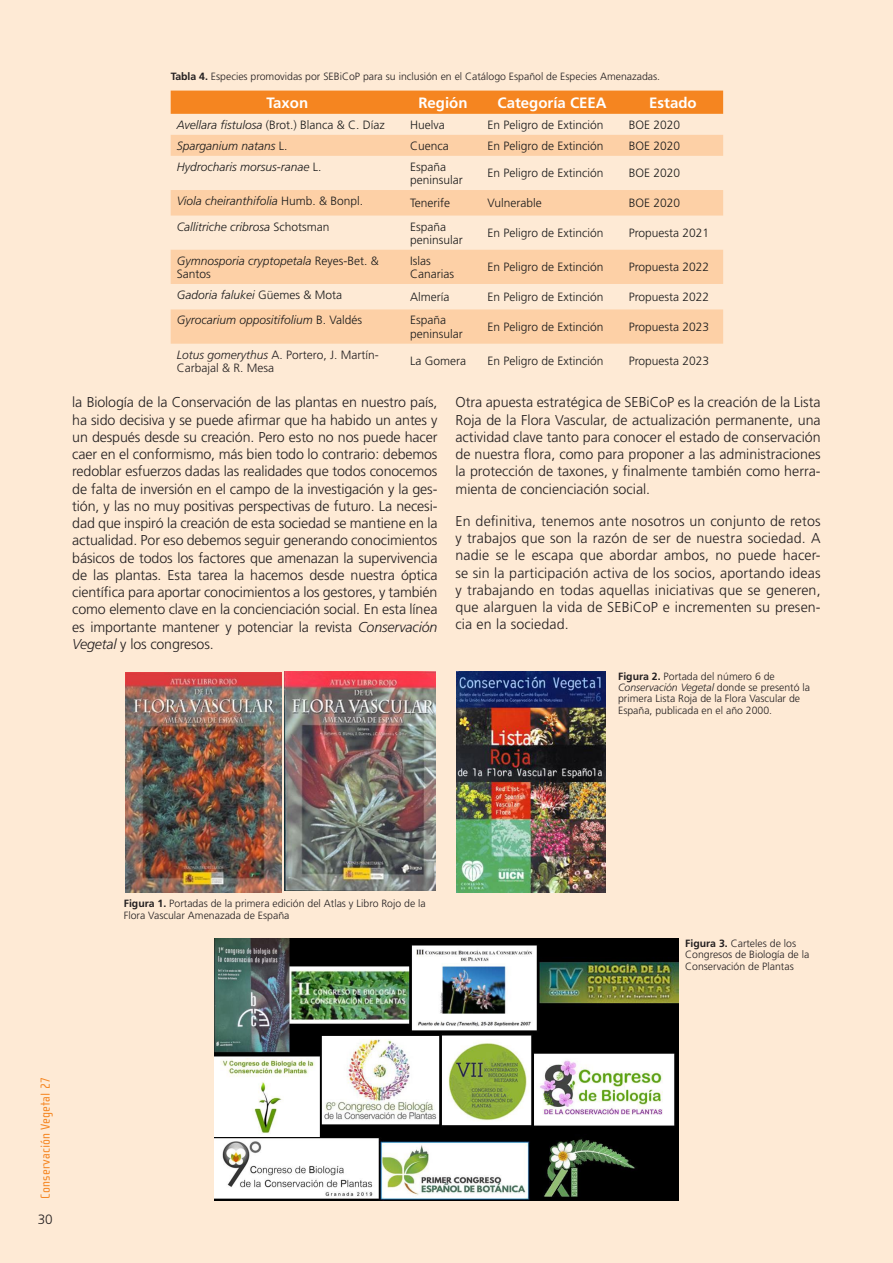
<style>
.page{position:relative;width:893px;height:1263px;background:#feead5}
.page>*{position:absolute;margin:0;border:0;box-sizing:border-box;transform-origin:0 0}
.t1{font:700 15px "Frutiger";color:#fff}
.t2{font:300 14.25px/17.2px "Frutiger";color:#231f20;text-align:justify}
.t3{font:13.5px "Cholla Sans";letter-spacing:.01em;color:#f58520}
.t4{font:300 13.5px "Frutiger";color:#231f20}
.t5{font:300 12px/13.2px "Frutiger";color:#1b1b1b}
.t6{font:italic 300 12px/13.2px "Frutiger";color:#1b1b1b}
.t7{font:300 12px/13.2px "Frutiger";color:#231f20}
.t8{font:300 10.5px/11.6px "Frutiger";color:#231f20}
.s1{font-weight:700}
.s2{font-style:italic}
.s3{font-style:normal}
</style>
<div class="page">
<div style="left:171px;top:91px;width:552px;height:23px;background:#f58520"></div>
<svg style="left:171px;top:135px;width:552px;height:209px;fill:#fdd0a6"></svg>
<img style="left:125px;top:672px;width:156px;height:220px">
<img style="left:285px;top:672px;width:150px;height:219px">
<img style="left:456px;top:672px;width:150px;height:220px">
<img style="left:215px;top:939px;width:463px;height:262px">
<p class="t8" style="left:171px;top:71px;width:491px"><span class="s1">Tabla 4.</span> Especies promovidas por SEBiCoP para su inclusión en el Catálogo Español de Especies Amenazadas.</p>
<p class="t1" style="left:267px;top:94px;width:43px">Taxon</p>
<p class="t1" style="left:418px;top:94px;width:51px">Región</p>
<p class="t1" style="left:498px;top:94px;width:111px">Categoría CEEA</p>
<p class="t1" style="left:649px;top:94px;width:49px">Estado</p>
<p class="t5" style="left:177px;top:118px;width:210px"><span class="s2">Avellara fistulosa</span> (Brot.) Blanca &amp; C. Díaz</p>
<p class="t5" style="left:410px;top:118px;width:36px">Huelva</p>
<p class="t5" style="left:488px;top:118px;width:117px">En Peligro de Extinción</p>
<p class="t5" style="left:629px;top:118px;width:53px">BOE 2020</p>
<p class="t6" style="left:177px;top:139px;width:112px">Sparganium natans <span class="s3">L.</span></p>
<p class="t5" style="left:410px;top:139px;width:40px">Cuenca</p>
<p class="t5" style="left:488px;top:139px;width:117px">En Peligro de Extinción</p>
<p class="t5" style="left:629px;top:139px;width:53px">BOE 2020</p>
<p class="t6" style="left:177px;top:160px;width:146px">Hydrocharis morsus-ranae <span class="s3">L.</span></p>
<p class="t5" style="left:410px;top:160px;width:54px">España peninsular</p>
<p class="t5" style="left:488px;top:167px;width:117px">En Peligro de Extinción</p>
<p class="t5" style="left:629px;top:167px;width:53px">BOE 2020</p>
<p class="t6" style="left:177px;top:194px;width:188px">Viola cheiranthifolia <span class="s3">Humb. &amp; Bonpl.</span></p>
<p class="t5" style="left:410px;top:197px;width:41px">Tenerife</p>
<p class="t5" style="left:488px;top:197px;width:56px">Vulnerable</p>
<p class="t5" style="left:629px;top:197px;width:53px">BOE 2020</p>
<p class="t6" style="left:177px;top:220px;width:154px">Callitriche cribrosa <span class="s3">Schotsman</span></p>
<p class="t5" style="left:410px;top:220px;width:54px">España peninsular</p>
<p class="t5" style="left:488px;top:227px;width:117px">En Peligro de Extinción</p>
<p class="t5" style="left:629px;top:227px;width:82px">Propuesta 2021</p>
<p class="t6" style="left:177px;top:254px;width:204px">Gymnosporia cryptopetala <span class="s3">Reyes-Bet. &amp;<br>Santos</span></p>
<p class="t5" style="left:410px;top:254px;width:46px">Islas<br>Canarias</p>
<p class="t5" style="left:488px;top:261px;width:117px">En Peligro de Extinción</p>
<p class="t5" style="left:629px;top:261px;width:82px">Propuesta 2022</p>
<p class="t6" style="left:177px;top:288px;width:167px">Gadoria falukei <span class="s3">Gü emes &amp; Mota</span></p>
<p class="t5" style="left:410px;top:291px;width:41px">Almería</p>
<p class="t5" style="left:488px;top:291px;width:117px">En Peligro de Extinción</p>
<p class="t5" style="left:629px;top:291px;width:82px">Propuesta 2022</p>
<p class="t6" style="left:177px;top:314px;width:187px">Gyrocarium oppositifolium <span class="s3">B. Valdés</span></p>
<p class="t5" style="left:410px;top:314px;width:54px">España peninsular</p>
<p class="t5" style="left:488px;top:320px;width:117px">En Peligro de Extinción</p>
<p class="t5" style="left:629px;top:320px;width:82px">Propuesta 2023</p>
<p class="t7" style="left:177px;top:348px;width:204px"><span class="s2">Lotus gomerythus</span> A. Portero, J. Martín-<br>Carbajal &amp; R. Mesa</p>
<p class="t5" style="left:410px;top:355px;width:57px">La Gomera</p>
<p class="t5" style="left:488px;top:355px;width:117px">En Peligro de Extinción</p>
<p class="t5" style="left:629px;top:355px;width:82px">Propuesta 2023</p>
<p class="t2" style="left:72px;top:394px;width:367px">la Biología de la Conservación de las plantas en nuestro país, ha sido decisiva y se puede afirmar que ha habido un antes y un después desde su creación. Pero esto no nos puede hacer caer en el conformismo, más bien todo lo contrario: debemos redoblar esfuerzos dadas las realidades que todos conocemos de falta de inversión en el campo de la investigación y la ges&shy;tión, y las no muy positivas perspectivas de futuro. La necesi&shy;dad que inspiró la creación de esta sociedad se mantiene en la actualidad. Por eso debemos seguir generando conocimientos básicos de todos los factores que amenazan la supervivencia de las plantas. Esta tarea la hacemos desde nuestra óptica científica para aportar conocimientos a los gestores, y también como elemento clave en la concienciación social. En esta línea es importante mantener y potenciar la revista <span class="s2">Conservación Vegetal</span> y los congresos.</p>
<p class="t2" style="left:455px;top:394px;width:367px">Otra apuesta estratégica de SEBiCoP es la creación de la Lista Roja de la Flora Vascular, de actualización permanente, una actividad clave tanto para conocer el estado de conservación de nuestra flora, como para proponer a las administraciones la protección de taxones, y finalmente también como herra&shy;mienta de concienciación social.</p>
<p class="t2" style="left:455px;top:513px;width:367px">En definitiva, tenemos ante nosotros un conjunto de retos y trabajos que son la razón de ser de nuestra sociedad. A nadie se le escapa que abordar ambos, no puede hacer&shy;se sin la participación activa de los socios, aportando ideas y trabajando en todas aquellas iniciativas que se generen, que alarguen la vida de SEBiCoP e incrementen su presen&shy;cia en la sociedad.</p>
<p class="t8" style="left:618px;top:671px;width:194px"><span class="s1">Figura 2.</span> Portada del número 6 de <span class="s2">Conservación Vegetal</span> donde se presentó la primera Lista Roja de la Flora Vascular de España, publicada en el año 2000.</p>
<p class="t3" style="left:38px;top:1198px;width:123px;rotate:-90deg">Conservación Vegetal 27</p>
<p class="t4" style="left:38px;top:1212px;width:17px">30</p>
<p class="t8" style="left:124px;top:898px;width:304px"><span class="s1">Figura 1.</span> Portadas de la primera edición del Atlas y Libro Rojo de la<br>Flora Vascular Amenazada de España</p>
<p class="t8" style="left:685px;top:937px;width:126px"><span class="s1">Figura 3.</span> Carteles de los<br>Congresos de Biología de la<br>Conservación de Plantas</p>
</div>
